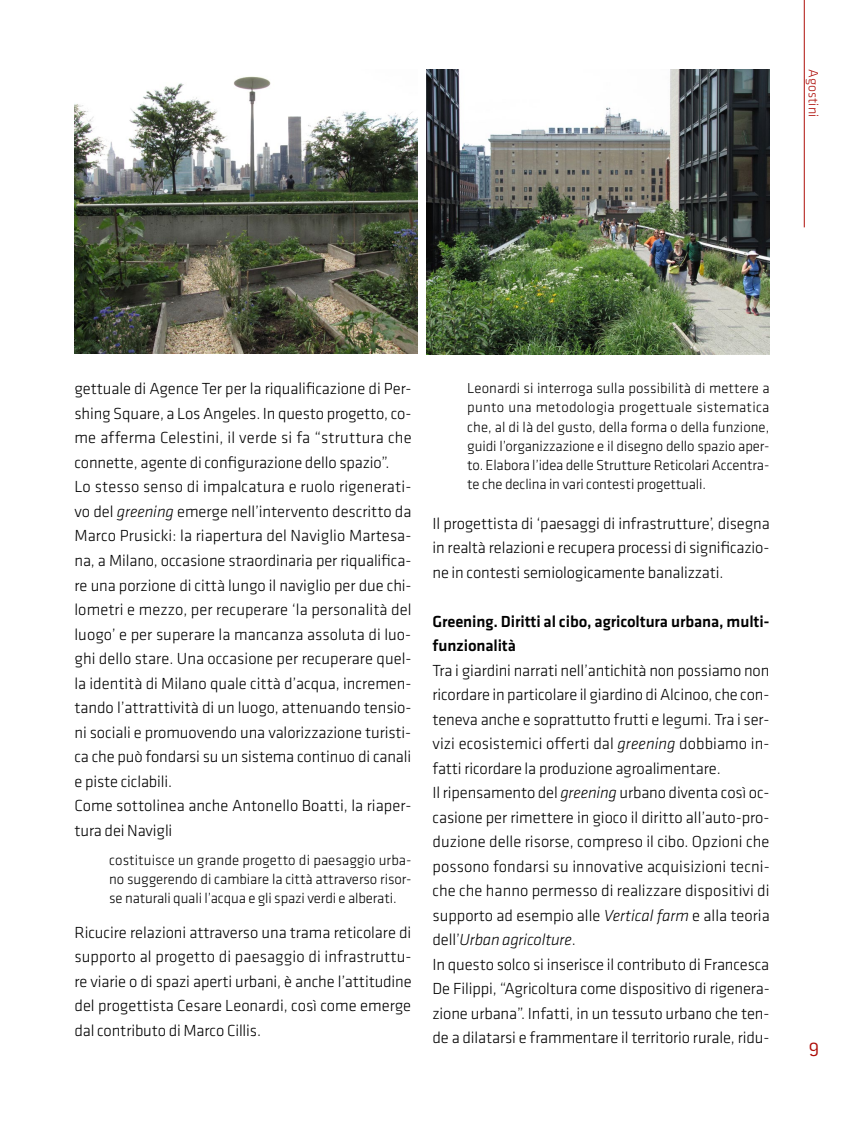
<style>
.page{position:relative;width:844px;height:1141px;background:#fff}
.page>*{position:absolute;margin:0;border:0;box-sizing:border-box;transform-origin:0 0}
.t1{font:300 21px "Conduit ITC";color:#ae0f0a}
.t2{font:300 16.62px/24.5px "Klavika";letter-spacing:-.005em;color:#000}
.t3{font:500 16.62px/24.5px "Klavika";letter-spacing:-.005em;color:#000}
.t4{font:300 14.88px/19.2px "Klavika";letter-spacing:-.01em;color:#000;text-align:justify}
.t5{font:300 14px "Klavika";color:#ae0f0a}
.s1{font-style:italic}
</style>
<div class="page">
<hr style="left:803px;top:0;width:1px;height:227px;background:#ae0f0a">
<img style="left:74px;top:76px;width:343px;height:278px">
<img style="left:427px;top:69px;width:342px;height:285px">
<p class="t5" style="left:820px;top:69px;width:49px;rotate:90deg">Agostini</p>
<p class="t2" style="left:74px;top:377px;width:338px">gettuale di Agence Ter per la riqualificazione di Per&shy;shing Square, a Los Angeles. In questo progetto, co&shy;me afferma Celestini, il verde si fa “struttura che connette, agente di configurazione dello spazio”.<br>Lo stesso senso di impalcatura e ruolo rigenerati&shy;vo del <span class="s1">greening</span> emerge nell’intervento descritto da Marco Prusicki: la riapertura del Naviglio Martesa&shy;na, a Milano, occasione straordinaria per riqualifica&shy;re una porzione di città lungo il naviglio per due chi&shy;lometri e mezzo, per recuperare ‘la personalità del luogo’ e per superare la mancanza assoluta di luo&shy;ghi dello stare. Una occasione per recuperare quel&shy;la identità di Milano quale città d’acqua, incremen&shy;tando l’attrattività di un luogo, attenuando tensio&shy;ni sociali e promuovendo una valorizzazione turisti&shy;ca che può fondarsi su un sistema continuo di canali e piste ciclabili.<br>Come sottolinea anche Antonello Boatti, la riaper&shy;tura dei Navigli</p>
<p class="t4" style="left:109px;top:850px;width:304px">costituisce un grande progetto di paesaggio urba&shy;no suggerendo di cambiare la città attraverso risor&shy;se naturali quali l’acqua e gli spazi verdi e alberati.</p>
<p class="t2" style="left:74px;top:920px;width:339px;text-align:justify">Ricucire relazioni attraverso una trama reticolare di supporto al progetto di paesaggio di infrastruttu&shy;re viarie o di spazi aperti urbani, è anche l’attitudine del progettista Cesare Leonardi, così come emerge dal contributo di Marco Cillis.</p>
<p class="t4" style="left:467px;top:379px;width:304px">Leonardi si interroga sulla possibilità di mettere a punto una metodologia progettuale sistematica che, al di là del gusto, della forma o della funzione, guidi l’organizzazione e il disegno dello spazio aper&shy;to. Elabora l’idea delle Strutture Reticolari Accentra&shy;te che declina in vari contesti progettuali.</p>
<p class="t2" style="left:432px;top:511px;width:339px;text-align:justify">Il progettista di ‘paesaggi di infrastrutture’, disegna in realtà relazioni e recupera processi di significazio&shy;ne in contesti semiologicamente banalizzati.</p>
<p class="t3" style="left:432px;top:609px;width:339px">Greening. Diritti al cibo, agricoltura urbana, multi&shy;funzionalità</p>
<p class="t2" style="left:432px;top:658px;width:339px">Tra i giardini narrati nell’antichità non possiamo non ricordare in particolare il giardino di Alcinoo, che con&shy;teneva anche e soprattutto frutti e legumi. Tra i ser&shy;vizi ecosistemici offerti dal <span class="s1">greening</span> dobbiamo in&shy;fatti ricordare la produzione agroalimentare.<br>Il ripensamento del <span class="s1">greening</span> urbano diventa così oc&shy;casione per rimettere in gioco il diritto all’auto-pro&shy;duzione delle risorse, compreso il cibo. Opzioni che possono fondarsi su innovative acquisizioni tecni&shy;che che hanno permesso di realizzare dispositivi di supporto ad esempio alle <span class="s1">Vertical farm</span> e alla teoria dell’<span class="s1">Urban agricolture</span>.<br>In questo solco si inserisce il contributo di Francesca De Filippi, “Agricoltura come dispositivo di rigenera&shy;zione urbana”. Infatti, in un tessuto urbano che ten&shy;de a dilatarsi e frammentare il territorio rurale, ridu-</p>
<p class="t1" style="left:808px;top:1038px;width:12px">9</p>
</div>
